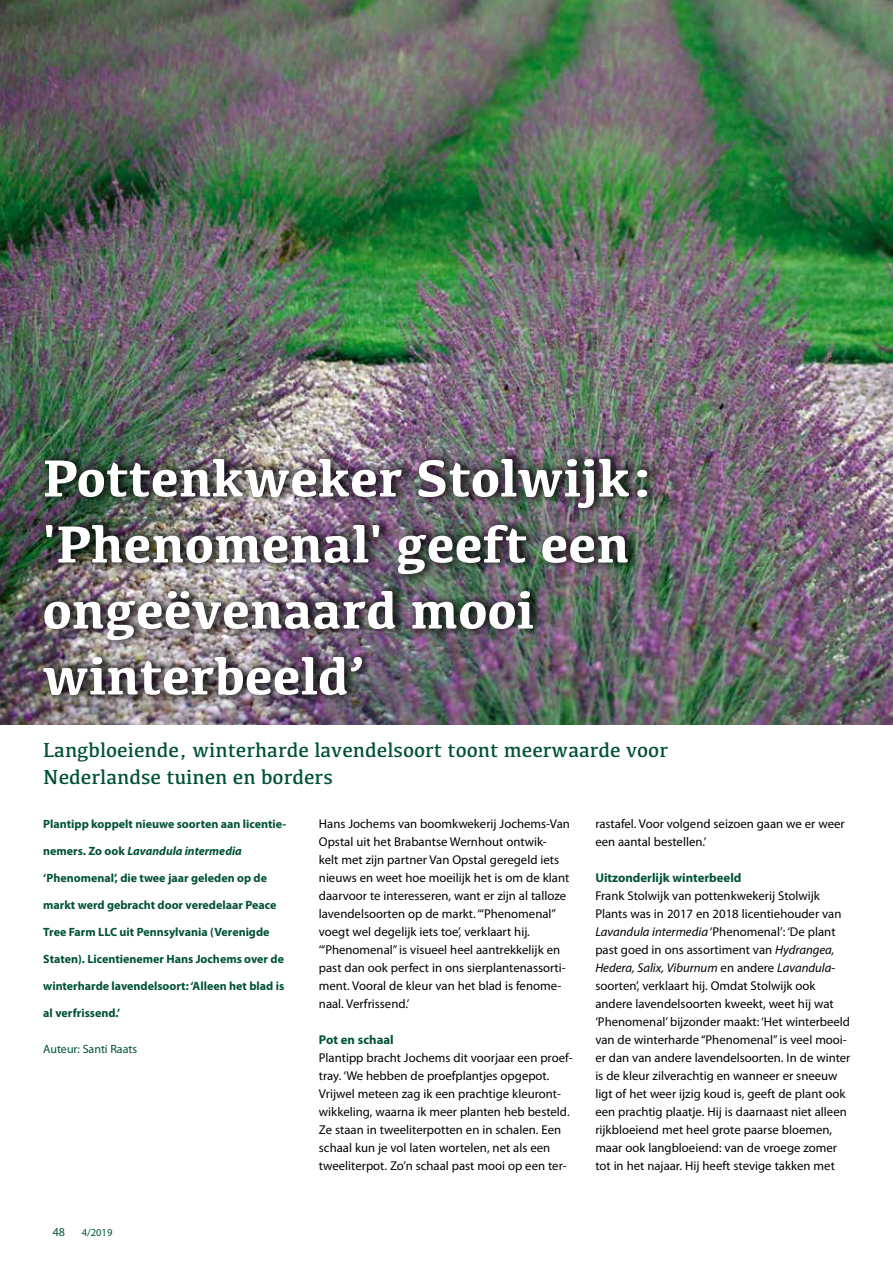
<style>
.page{position:relative;width:893px;height:1263px;background:#fff}
.page>*{position:absolute;margin:0;border:0;box-sizing:border-box;transform-origin:0 0}
.t1{font:700 54px/66px "Kefa";color:#fff}
.t2{font:21px/27px "Kefa";color:#005139}
.t3{font:12.75px/18px "Myriad Pro";color:#000}
.t4{font:700 12.75px "Myriad Pro";color:#005139}
.t5{font:700 12px "Myriad Pro";color:#005139}
.t6{font:italic 700 12px "Myriad Pro";color:#005139}
.t7{font:12px "Myriad Pro";color:#005139}
.t8{font:10.5px "Myriad Pro";color:#005139}
.s1{font-style:normal}
.s2{font-style:italic}
</style>
<div class="page">
<img style="left:0;top:0;width:893px;height:724px">
<div style="left:39px;top:449px;width:621px;height:255px;background:#000;opacity:.72"></div>
<h1 class="t1" style="left:43px;top:442px;width:613px">Pottenkweker Stolwijk: 'Phenomenal' geeft een ongeëvenaard mooi winterbeeld’</h1>
<h2 class="t2" style="left:43px;top:736px;width:626px">Langbloeiende, winterharde lavendelsoort toont meerwaarde voor<br>Nederlandse tuinen en borders</h2>
<p class="t5" style="left:43px;top:816px;width:245px">Plantipp koppelt nieuwe soorten aan licentie-</p>
<p class="t6" style="left:43px;top:843px;width:200px"><span class="s1">nemers. Zo ook</span> Lavandula intermedia</p>
<p class="t5" style="left:43px;top:870px;width:225px">‘Phenomenal’, die twee jaar geleden op de</p>
<p class="t5" style="left:43px;top:897px;width:235px">markt werd gebracht door veredelaar Peace</p>
<p class="t5" style="left:43px;top:924px;width:228px">Tree Farm LLC uit Pennsylvania (Verenigde</p>
<p class="t5" style="left:43px;top:951px;width:242px">Staten). Licentienemer Hans Jochems over de</p>
<p class="t5" style="left:43px;top:978px;width:242px">winterharde lavendelsoort: ‘Alleen het blad is</p>
<p class="t5" style="left:43px;top:1005px;width:78px">al verfrissend.’</p>
<p class="t7" style="left:43px;top:1042px;width:95px">Auteur: Santi Raats</p>
<p class="t3" style="left:595px;top:815px;width:251px">rastafel. Voor volgend seizoen gaan we er weer een aantal bestellen.’</p>
<p class="t4" style="left:595px;top:869px;width:148px">Uitzonderlijk winterbeeld</p>
<p class="t3" style="left:595px;top:887px;width:257px">Frank Stolwijk van pottenkwekerij Stolwijk Plants was in 2017 en 2018 licentiehouder van <span class="s2">Lavandula intermedia</span> ‘Phenomenal’: ‘De plant past goed in ons assortiment van <span class="s2">Hydrangea, Hedera, Salix, Viburnum</span> en andere <span class="s2">Lavandula&shy;</span>soorten’, verklaart hij. Omdat Stolwijk ook andere lavendelsoorten kweekt, weet hij wat ‘Phenomenal’ bijzonder maakt: ‘Het winterbeeld van de winterharde “Phenomenal” is veel mooi&shy;er dan van andere lavendelsoorten. In de winter is de kleur zilverachtig en wanneer er sneeuw ligt of het weer ijzig koud is, geeft de plant ook een prachtig plaatje. Hij is daarnaast niet alleen rijkbloeiend met heel grote paarse bloemen, maar ook langbloeiend: van de vroege zomer tot in het najaar. Hij heeft stevige takken met</p>
<p class="t3" style="left:319px;top:815px;width:252px">Hans Jochems van boomkwekerij Jochems-Van Opstal uit het Brabantse Wernhout ontwik-<br>kelt met zijn partner Van Opstal geregeld iets nieuws en weet hoe moeilijk het is om de klant daarvoor te interesseren, want er zijn al talloze lavendelsoorten op de markt. ‘“Phenomenal” voegt wel degelijk iets toe’, verklaart hij. ‘“Phenomenal” is visueel heel aantrekkelijk en past dan ook perfect in ons sierplantenassorti&shy;ment. Vooral de kleur van het blad is fenome&shy;naal. Verfrissend.’</p>
<p class="t4" style="left:319px;top:1031px;width:76px">Pot en schaal</p>
<p class="t3" style="left:319px;top:1049px;width:255px">Plantipp bracht Jochems dit voorjaar een proef&shy;tray. ‘We hebben de proefplantjes opgepot.<br>Vrijwel meteen zag ik een prachtige kleuront&shy;wikkeling, waarna ik meer planten heb besteld.<br>Ze staan in tweeliterpotten en in schalen. Een schaal kun je vol laten wortelen, net als een tweeliterpot. Zo’n schaal past mooi op een ter-</p>
<p class="t7" style="left:53px;top:1224px;width:14px">48</p>
<p class="t8" style="left:82px;top:1226px;width:32px">4/2019</p>
</div>
